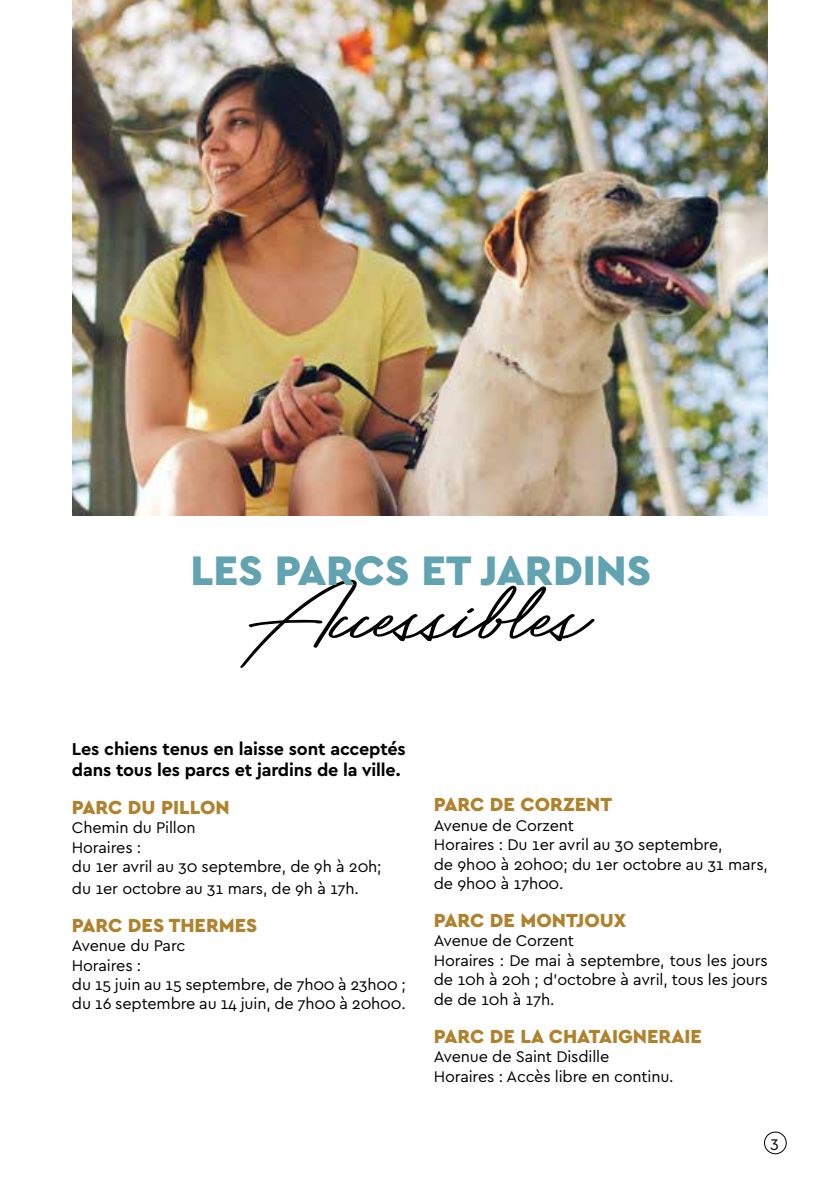
<style>
.page{position:relative;width:840px;height:1191px;background:#fff}
.page>*{position:absolute;margin:0;border:0;box-sizing:border-box;transform-origin:0 0}
.t1{font:113.4px "Bayshore";color:#000}
.t2{font:900 43.2px "Cera Basic";color:#61a3b0}
.t3{font:900 19.8px "Cera Basic";color:#b0822c}
.t4{font:700 18px/21.6px "Cera Basic";letter-spacing:-.01em;color:#000}
.t5{font:16.2px/19.4px "Cera Basic";letter-spacing:-.01em;color:#000}
</style>
<div class="page">
<div style="left:763px;top:1131px;width:23px;height:23px;border:1px solid #000;border-radius:50%"></div>
<img style="left:72px;top:0;width:695px;height:515px">
<h2 class="t2" style="left:190px;top:545px;width:462px">LES PARCS ET JARDINS</h2>
<h1 class="t1" style="left:249px;top:531px;width:343px">Accessibles</h1>
<p class="t4" style="left:72px;top:737px;width:335px">Les chiens tenus en laisse sont acceptés dans tous les parcs et jardins de la ville.</p>
<p class="t3" style="left:72px;top:795px;width:143px">PARC DU PILLON</p>
<p class="t5" style="left:72px;top:818px;width:311px">Chemin du Pillon<br>Horaires :<br>du 1er avril au 30 septembre, de 9h à 20h;</p>
<p class="t5" style="left:72px;top:878px;width:288px">du 1er octobre au 31 mars, de 9h à 17h.</p>
<p class="t3" style="left:72px;top:913px;width:69px">PAR C DES</p>
<p class="t3" style="left:169px;top:913px;width:78px">THERMES</p>
<p class="t5" style="left:72px;top:936px;width:335px">Avenue du Parc<br>Horaires :<br>du 15 juin au 15 septembre, de 7h00 à 23h00 ; du 16 septembre au 14 juin, de 7h00 à 20h00.</p>
<p class="t3" style="left:433px;top:793px;width:102px">PARC DE COR</p>
<p class="t3" style="left:562px;top:793px;width:50px">ZENT</p>
<p class="t5" style="left:433px;top:815px;width:335px">Avenue de Corzent<br>Horaires : Du 1er avril au 30 septembre,<br>de 9h00 à 20h00; du 1er octobre au 31 mars, de 9h00 à 17h00.</p>
<p class="t3" style="left:433px;top:908px;width:102px">PARC DE MON</p>
<p class="t3" style="left:565px;top:908px;width:62px">TJOUX</p>
<p class="t5" style="left:433px;top:931px;width:335px">Avenue de Corzent<br>Horaires : De mai à septembre, tous les jours de 10h à 20h ; d’octobre à avril, tous les jours de de 10h à 17h.</p>
<p class="t3" style="left:433px;top:1024px;width:213px">PARC DE LA CHATAIGNERA</p>
<p class="t3" style="left:684px;top:1024px;width:17px">IE</p>
<p class="t5" style="left:433px;top:1046px;width:241px">Avenue de Saint Disdille<br>Horaires : Accès libre en continu.</p>
<p class="t5" style="left:770px;top:1132px;width:10px">3</p>
</div>
